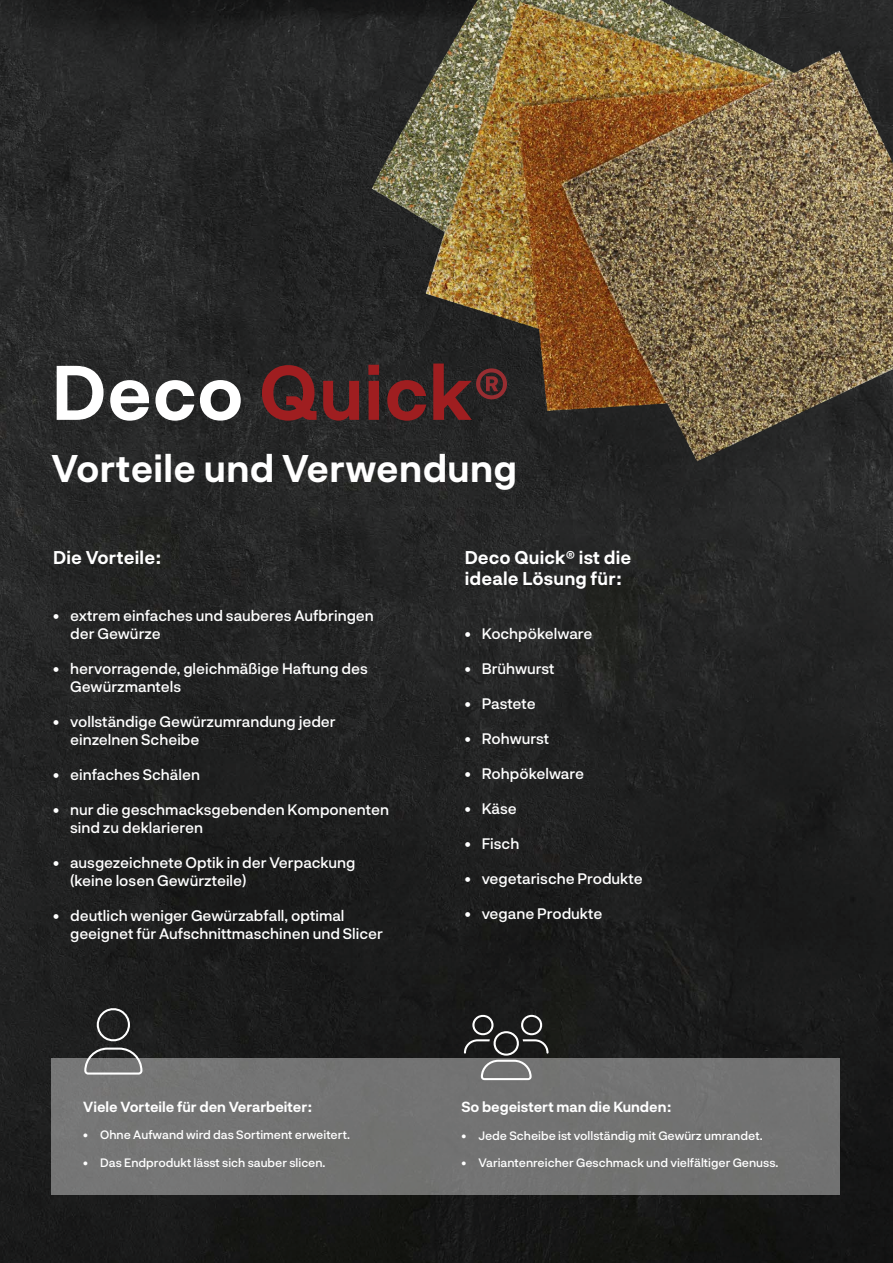
<style>
.page{position:relative;width:893px;height:1263px;background:#fff}
.page>*{position:absolute;margin:0;border:0;box-sizing:border-box;transform-origin:0 0}
.t1{font:700 75px "Neurial Grotesk";letter-spacing:.01em;color:#9f1e20}
.t2{font:700 37.5px "Neurial Grotesk";letter-spacing:.01em;color:#fff}
.t3{font:700 18px/21px "Neurial Grotesk";letter-spacing:.01em;color:#fff}
.t4{font:500 15px/18px "Neurial Grotesk";color:#fff}
.t5{font:700 14.25px "Neurial Grotesk";color:#fff}
.t6{font:500 12px "Neurial Grotesk";color:#fff}
.s1{color:#fff}
.s2{font-size:70.5px;color:#982d31}
</style>
<div class="page">
<div style="left:0;top:0;width:893px;height:1263px;background:linear-gradient(to bottom,#2a2b2b,#181919)"></div>
<img style="left:336px;top:0;width:557px;height:605px">
<div style="left:52px;top:1058px;width:788px;height:137px;background:#737372"></div>
<svg style="left:84px;top:1007px;width:58px;height:67px;background:#4a4a4a"></svg>
<svg style="left:464px;top:1014px;width:85px;height:66px;background:#525252"></svg>
<h1 class="t1" style="left:52px;top:339px;width:460px"><span class="s1">Deco</span> Quick<span class="s2">®</span></h1>
<h2 class="t2" style="left:52px;top:441px;width:467px">Vorteile und Verwendung</h2>
<p class="t3" style="left:53px;top:546px;width:109px">Die Vorteile:</p>
<p class="t4" style="left:70px;top:605px;width:305px;text-indent:-17px">• extrem einfaches und sauberes Aufbringen der Gewürze</p>
<p class="t4" style="left:70px;top:658px;width:299px;text-indent:-17px">• hervorragende, gleichmäßige Haftung des<br>Gewürzmantels</p>
<p class="t4" style="left:70px;top:711px;width:267px;text-indent:-17px">• vollständige Gewürzumrandung jeder einzelnen Scheibe</p>
<p class="t4" style="left:53px;top:764px;width:148px">• einfaches Schälen</p>
<p class="t4" style="left:70px;top:799px;width:320px;text-indent:-17px">• nur die geschmacksgebenden Komponenten sind zu deklarieren</p>
<p class="t4" style="left:70px;top:852px;width:287px;text-indent:-17px">• ausgezeichnete Optik in der Verpackung (keine losen Gewürzteile)</p>
<p class="t4" style="left:70px;top:905px;width:314px;text-indent:-17px">• deutlich weniger Gewürzabfall, optimal geeignet für Aufschnittmaschinen und Slicer</p>
<p class="t5" style="left:83px;top:1096px;width:230px">Viele Vorteile für den Verarbeiter:</p>
<p class="t6" style="left:83px;top:1126px;width:268px">• Ohne Aufwand wird das Sortiment erweitert.</p>
<p class="t6" style="left:83px;top:1154px;width:244px">• Das Endprodukt lässt sich sauber slicen.</p>
<p class="t3" style="left:465px;top:546px;width:168px">Deco Quick® ist die ideale Lösung für:</p>
<p class="t4" style="left:465px;top:623px;width:129px">• Kochpökelware</p>
<p class="t4" style="left:465px;top:658px;width:91px">• Brühwurst</p>
<p class="t4" style="left:465px;top:693px;width:73px">• Pastete</p>
<p class="t4" style="left:465px;top:728px;width:86px">• Rohwurst</p>
<p class="t4" style="left:465px;top:763px;width:121px">• Rohpökelware</p>
<p class="t4" style="left:465px;top:798px;width:54px">• Käse</p>
<p class="t4" style="left:465px;top:833px;width:56px">• Fisch</p>
<p class="t4" style="left:465px;top:868px;width:180px">• vegetarische Produkte</p>
<p class="t4" style="left:465px;top:903px;width:139px">• vegane Produkte</p>
<p class="t5" style="left:461px;top:1097px;width:211px">So begeistert man die Kunden:</p>
<p class="t6" style="left:461px;top:1127px;width:303px">• Jede Scheibe ist vollständig mit Gewürz umrandet.</p>
<p class="t6" style="left:461px;top:1154px;width:319px">• Variantenreicher Geschmack und vielfältiger Genuss.</p>
</div>
